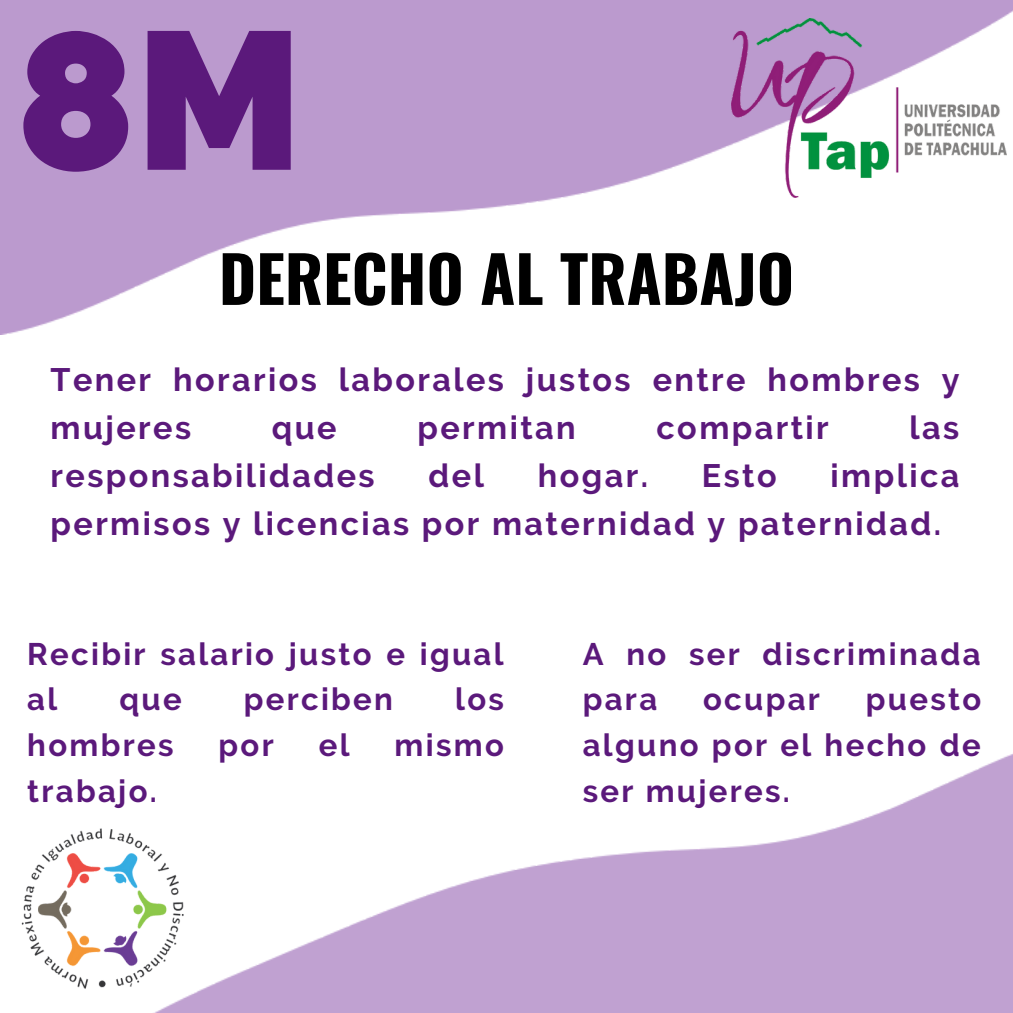
<style>
.page{position:relative;width:1013px;height:1013px;background:#fff}
.page>*{position:absolute;margin:0;border:0;box-sizing:border-box;transform-origin:0 0}
.t1{font:800 195.5px "Raleway";color:#5b197b}
.t2{font:700 63.75px "Oswald";color:#000}
.t3{font:700 32.38px/47.8px "Raleway";letter-spacing:.075em;color:#5b197b}
.t4{font:700 31.12px/46px "Raleway";letter-spacing:.075em;color:#5b197b}
</style>
<div class="page">
<img style="left:0;top:0;width:1012px;height:334px">
<img style="left:155px;top:754px;width:857px;height:258px">
<img style="left:21px;top:813px;width:168px;height:196px">
<img style="left:732px;top:18px;width:274px;height:179px">
<p class="t1" style="left:16px;top:-14px;width:288px">8M</p>
<p class="t2" style="left:219px;top:229px;width:576px">DERECHO AL TRABAJO</p>
<p class="t3" style="left:51px;top:356px;width:910px">Tener horarios laborales justos entre hombres y mujeres</p>
<p class="t3" style="left:272px;top:403px;width:66px">que</p>
<p class="t3" style="left:417px;top:403px;width:160px">permitan</p>
<p class="t3" style="left:656px;top:403px;width:174px">compartir</p>
<p class="t3" style="left:909px;top:403px;width:51px">las</p>
<p class="t3" style="left:51px;top:451px;width:325px">responsabilidades</p>
<p class="t3" style="left:428px;top:451px;width:57px">del</p>
<p class="t3" style="left:538px;top:451px;width:112px">hogar.</p>
<p class="t3" style="left:702px;top:451px;width:76px">Esto</p>
<p class="t3" style="left:51px;top:451px;width:910px;text-indent:780px">implica permisos y licencias por maternidad y paternidad.</p>
<p class="t4" style="left:27px;top:630px;width:478px">Recibir salario justo e igual al</p>
<p class="t4" style="left:119px;top:676px;width:64px">que</p>
<p class="t4" style="left:244px;top:676px;width:151px">perciben</p>
<p class="t4" style="left:455px;top:676px;width:50px">los</p>
<p class="t4" style="left:27px;top:722px;width:148px">hombres</p>
<p class="t4" style="left:218px;top:722px;width:57px">por</p>
<p class="t4" style="left:319px;top:722px;width:32px">el</p>
<p class="t4" style="left:394px;top:722px;width:111px">mismo</p>
<p class="t4" style="left:27px;top:768px;width:131px">trabajo.</p>
<p class="t4" style="left:582px;top:630px;width:399px">A no ser discriminada para</p>
<p class="t4" style="left:582px;top:676px;width:400px;text-align:justify;text-indent:283px">puesto alguno por el hecho de ser mujeres.</p>
<p class="t4" style="left:703px;top:676px;width:118px">ocupar</p>
</div>
